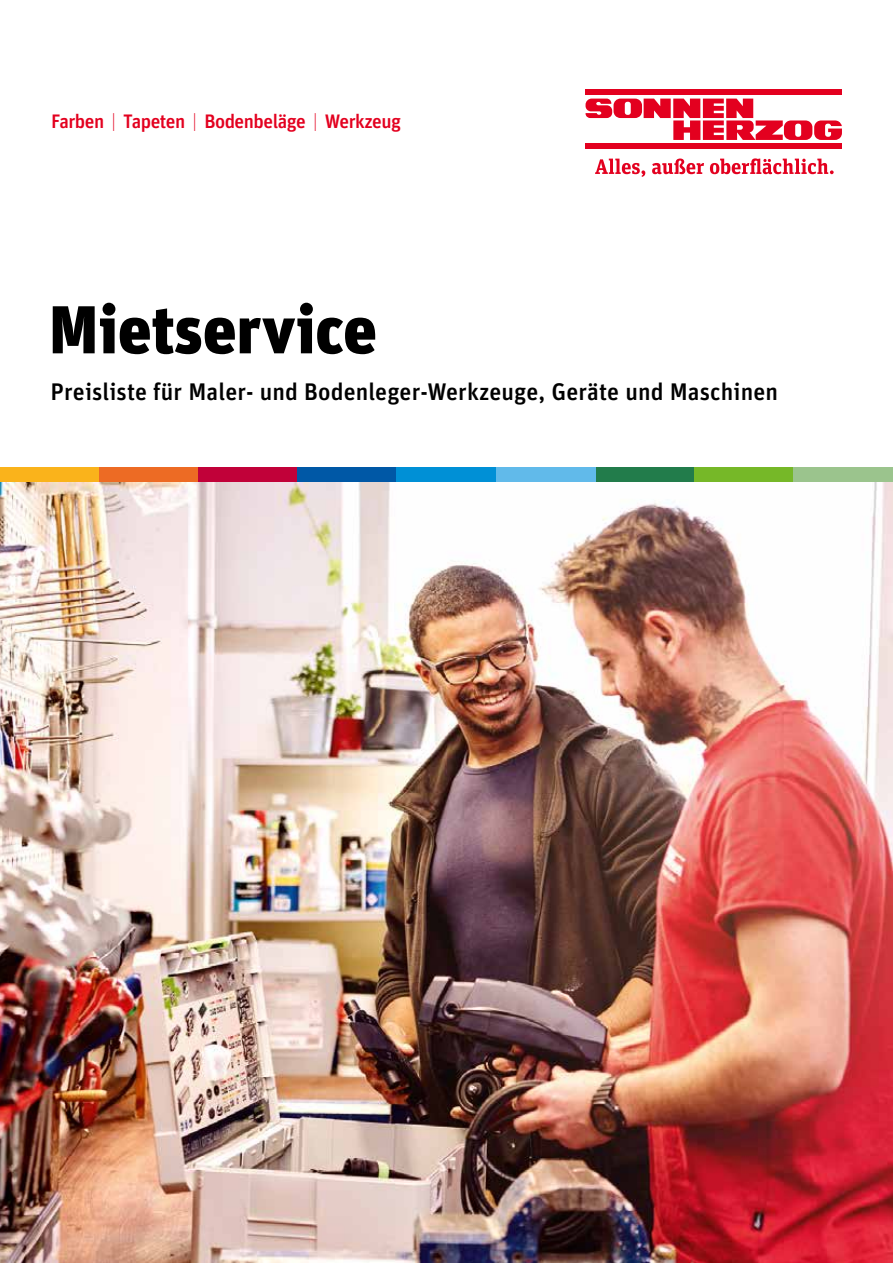
<style>
.page{position:relative;width:893px;height:1263px;background:#fff}
.page>*{position:absolute;margin:0;border:0;box-sizing:border-box;transform-origin:0 0}
.t1{font:900 67.5px "Unit Pro";letter-spacing:-.005em;color:#000}
.t2{font:500 24px "Unit Pro";letter-spacing:.005em;color:#000}
.t3{font:500 19.5px "Unit Pro";letter-spacing:-.025em;color:#e3001f}
</style>
<div class="page">
<img style="left:0;top:482px;width:893px;height:781px">
<div style="left:0;top:467px;width:99px;height:15px;background:#fab31b"></div>
<div style="left:99px;top:467px;width:99px;height:15px;background:#ed6b24"></div>
<div style="left:198px;top:467px;width:100px;height:15px;background:#c10139"></div>
<div style="left:298px;top:467px;width:99px;height:15px;background:#0058a6"></div>
<div style="left:595px;top:467px;width:99px;height:15px;background:#227c4b"></div>
<div style="left:397px;top:467px;width:99px;height:15px;background:#0090d6"></div>
<div style="left:694px;top:467px;width:100px;height:15px;background:#76b828"></div>
<div style="left:496px;top:467px;width:99px;height:15px;background:#61baea"></div>
<div style="left:794px;top:467px;width:99px;height:15px;background:#9bc48d"></div>
<div style="left:585px;top:144px;width:257px;height:5px;background:#e3001f"></div>
<div style="left:586px;top:90px;width:256px;height:5px;background:#e3001f"></div>
<svg style="left:585px;top:99px;width:257px;height:41px"></svg>
<svg style="left:595px;top:158px;width:239px;height:19px"></svg>
<p class="t3" style="left:51px;top:107px;width:352px">Farben | Tapeten | Bodenbeläge | Werkzeug</p>
<h1 class="t1" style="left:49px;top:279px;width:330px">Mietservice</h1>
<p class="t2" style="left:51px;top:375px;width:729px">Preisliste für Maler- und Bodenleger-Werkzeuge, Geräte und Maschinen</p>
</div>
